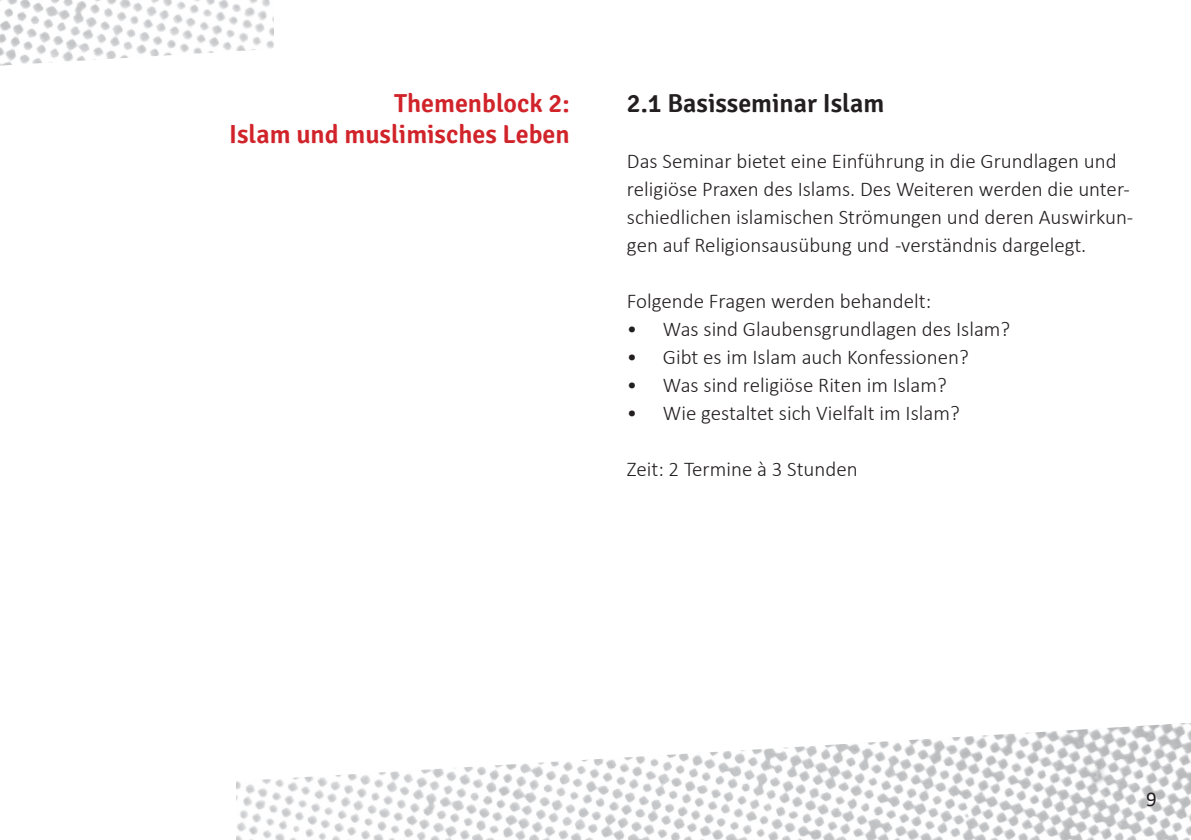
<style>
.page{position:relative;width:1191px;height:840px;background:#fff}
.page>*{position:absolute;margin:0;border:0;box-sizing:border-box;transform-origin:0 0}
.t1{font:600 26px/31.2px "Signika";color:#d1232a;text-align:right}
.t2{font:600 26px "Signika";color:#231f20}
.t3{font:300 21px/28px "Calibri";color:#231f20}
.t4{font:21px "Calibri";color:#231f20}
</style>
<div class="page">
<img style="left:0;top:0;width:274px;height:27px">
<svg style="left:0;top:27px;width:274px;height:39px"></svg>
<img style="left:237px;top:795px;width:954px;height:44px">
<svg style="left:236px;top:723px;width:955px;height:72px"></svg>
<p class="t1" style="left:229px;top:88px;width:342px">Themenblock 2:<br>Islam und muslimisches Leben</p>
<p class="t2" style="left:627px;top:88px;width:259px">2.1 Basisseminar Islam</p>
<p class="t3" style="left:627px;top:146px;width:508px">Das Seminar bietet eine Einführung in die Grundlagen und religiöse Praxen des Islams. Des Weiteren werden die unter&shy;schiedlichen islamischen Strömungen und deren Auswirkun&shy;gen auf Religionsausübung und -verständnis dargelegt.</p>
<p class="t3" style="left:627px;top:286px;width:306px">Folgende Fragen werden behandelt:</p>
<p class="t3" style="left:627px;top:314px;width:385px">• Was sind Glaubensgrundlagen des Islam?</p>
<p class="t3" style="left:627px;top:342px;width:343px">• Gibt es im Islam auch Konfessionen?</p>
<p class="t3" style="left:627px;top:370px;width:321px">• Was sind religiöse Riten im Islam?</p>
<p class="t3" style="left:627px;top:398px;width:334px">• Wie gestaltet sich Vielfalt im Islam?</p>
<p class="t3" style="left:627px;top:454px;width:232px">Zeit: 2 Termine à 3 Stunden</p>
<p class="t4" style="left:1146px;top:783px;width:12px">9</p>
</div>
